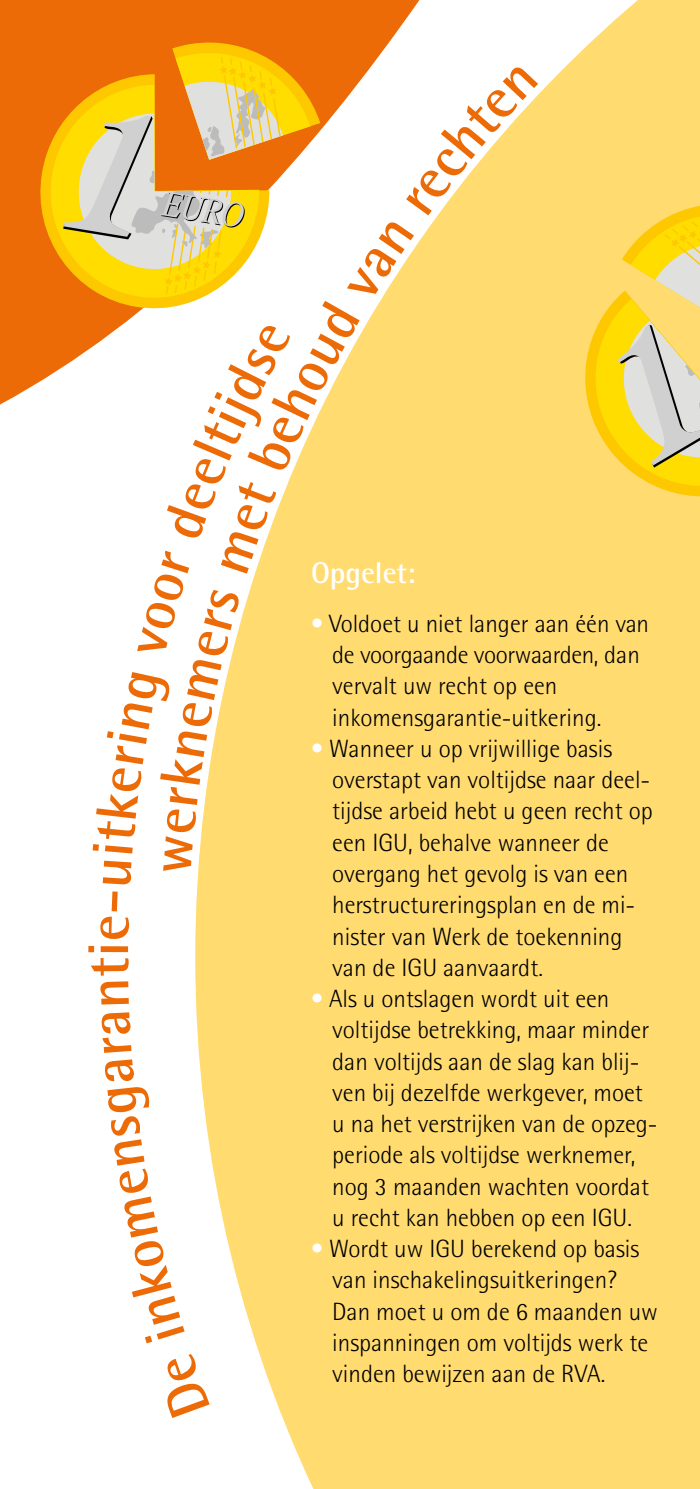
<style>
.page{position:relative;width:700px;height:1489px;background:#fff}
.page>*{position:absolute;margin:0;border:0;box-sizing:border-box;transform-origin:0 0}
.t1{font:700 57.5px "Rotis Semi Sans";color:#ed6b06}
.Ondertitel_groot{font:700 30px "Rotis Semi Sans";color:#fff}
.Body_met_1_bolletje{font:300 25px/31.2px "Rotis Semi Sans";color:#000}
.s1{color:#fff}
</style>
<div class="page">
<div style="left:195px;top:0;width:505px;height:1488px;background:#ffdb70"></div>
<svg style="left:0;top:0;width:444px;height:405px;background:#ee7619"></svg>
<div style="left:32px;top:74px;width:31px;height:243px;background:#ed6b06"></div>
<svg style="left:43px;top:85px;width:20px;height:220px;background:#f59a03"></svg>
<svg style="left:572px;top:191px;width:128px;height:322px;background:#f5d764"></svg>
<svg style="left:195px;top:1352px;width:15px;height:65px"></svg>
<svg style="left:63px;top:35px;width:475px;height:849px"></svg>
<h1 class="t1" style="left:73px;top:956px;width:17px;rotate:-90deg">i</h1>
<p class="Ondertitel_groot" style="left:311px;top:554px;width:106px">Opgelet:</p>
<p class="Body_met_1_bolletje" style="left:332px;top:607px;width:318px;text-indent:-21px"><span class="s1">•</span> Voldoet u niet langer aan één van de voorgaande voorwaarden, dan vervalt uw recht op een inkomensgarantie-uitkering.</p>
<p class="Body_met_1_bolletje" style="left:332px;top:732px;width:322px;text-indent:-21px"><span class="s1">•</span> Wanneer u op vrijwillige basis overstapt van voltijdse naar deel&shy;tijdse arbeid hebt u geen recht op een IGU, behalve wanneer de overgang het gevolg is van een herstructureringsplan en de mi&shy;nister van Werk de toekenning van de IGU aanvaardt.</p>
<p class="Body_met_1_bolletje" style="left:332px;top:982px;width:327px;text-indent:-21px"><span class="s1">•</span> Als u ontslagen wordt uit een voltijdse betrekking, maar minder dan voltijds aan de slag kan blij&shy;ven bij dezelfde werkgever, moet u na het verstrijken van de opzeg&shy;periode als voltijdse werknemer, nog 3 maanden wachten voordat u recht kan hebben op een IGU.</p>
<p class="Body_met_1_bolletje" style="left:332px;top:1232px;width:327px;text-indent:-21px"><span class="s1">•</span> Wordt uw IGU berekend op basis van inschakelingsuitkeringen?<br>Dan moet u om de 6 maanden uw inspanningen om voltijds werk te vinden bewijzen aan de RVA.</p>
</div>
